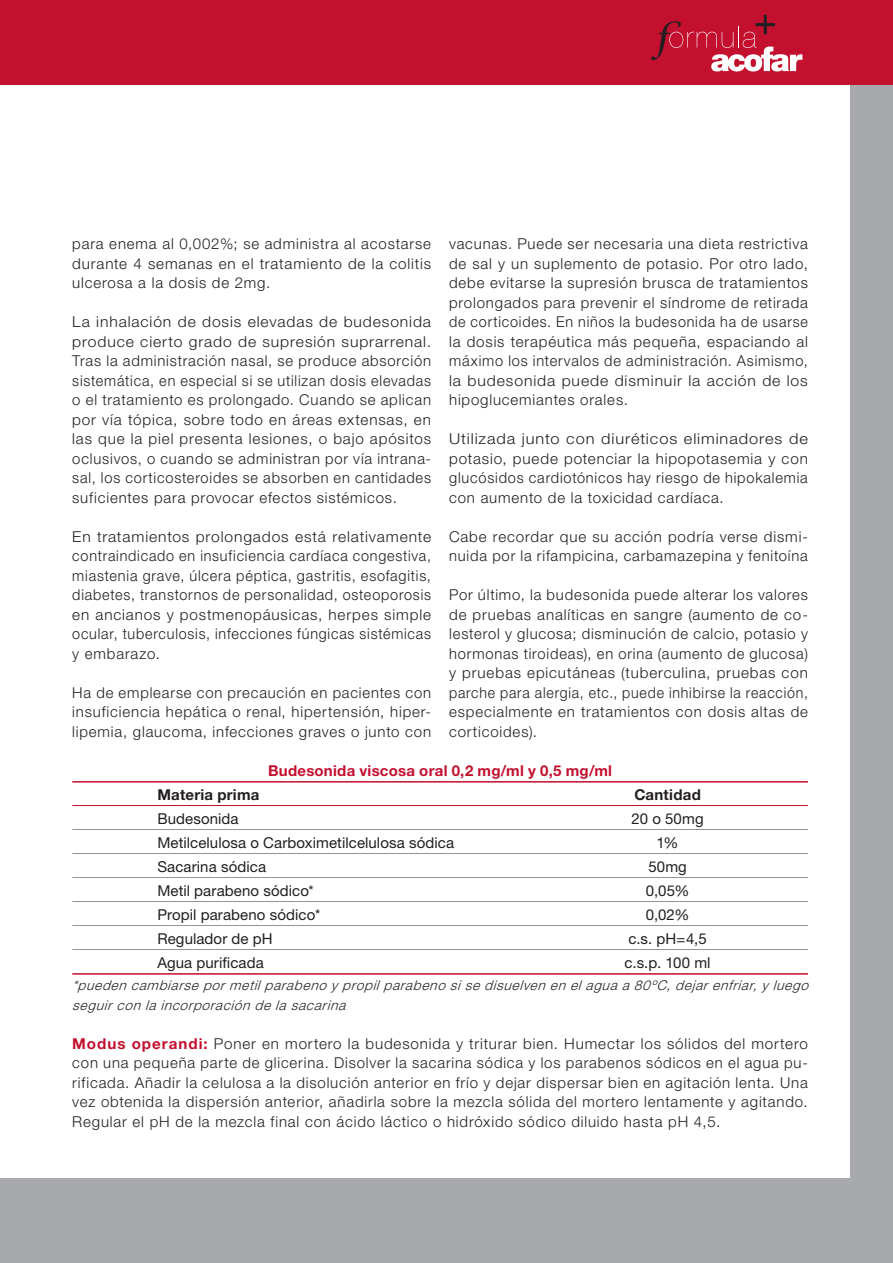
<style>
.page{position:relative;width:893px;height:1263px;background:#fff}
.page>*{position:absolute;margin:0;border:0;box-sizing:border-box;transform-origin:0 0}
.Texto_sin_margen{font:300 15px/19.5px "Helvetica Neue LT Std";letter-spacing:.055em;color:#231f20;text-align:justify}
.Texto_sin_margen-2{font:300 15px/19.5px "Helvetica Neue LT Std";letter-spacing:.055em;color:#231f20;text-align:justify;scale:1.05 1}
.Texto_sin_margen-3{font:300 15px/19.5px "Helvetica Neue LT Std";letter-spacing:.055em;color:#231f20;text-align:justify;scale:1.04 1}
.Texto_sin_margen-4{font:300 15px/19.5px "Helvetica Neue LT Std";letter-spacing:.055em;color:#231f20;text-align:justify;scale:1.09 1}
.tabla_centro{font:15px "Helvetica Neue LT Std";letter-spacing:.005em;color:#231f20}
.Titulo_Formula{font:700 15px "Helvetica Neue LT Std";letter-spacing:.015em;color:#c3102f}
.TablaFIN{font:15px "Helvetica Neue LT Std";letter-spacing:.005em;color:#231f20}
.TablaINICIO{font:700 15px "Helvetica Neue LT Std";letter-spacing:.015em;color:#231f20}
.Texto_sin_margen-5{font:italic 300 13.5px/19.5px "Helvetica Neue LT Std";color:#231f20}
.s1{font-weight:700;color:#c3102f}
</style>
<div class="page">
<div style="left:850px;top:0;width:43px;height:1263px;background:#a8a9ad"></div>
<div style="left:0;top:1178px;width:893px;height:85px;background:#a8a9ad"></div>
<hr style="left:72px;top:781px;width:736px;height:1px;background:#c3102f">
<hr style="left:72px;top:805px;width:736px;height:1px;background:#c3102f">
<hr style="left:72px;top:829px;width:736px;height:1px;background:#939598">
<hr style="left:72px;top:853px;width:736px;height:1px;background:#939598">
<hr style="left:72px;top:877px;width:736px;height:1px;background:#939598">
<hr style="left:72px;top:901px;width:736px;height:1px;background:#939598">
<hr style="left:72px;top:925px;width:736px;height:1px;background:#939598">
<hr style="left:72px;top:949px;width:736px;height:1px;background:#939598">
<hr style="left:72px;top:973px;width:736px;height:2px;background:#c3102f">
<div style="left:0;top:0;width:893px;height:85px;background:#c3102f"></div>
<svg style="left:651px;top:15px;width:151px;height:57px"></svg>
<p class="Texto_sin_margen" style="left:72px;top:234px;width:360px">para enema al 0,002%; se administra al acostarse durante 4 semanas en el tratamiento de la colitis ulcerosa a la dosis de 2mg.</p>
<p class="Texto_sin_margen-2" style="left:72px;top:312px;width:343px">La inhalación de dosis elevadas de budesonida produce cierto grado de supresión suprarrenal.<br>Tras la administración nasal, se produce absorción sistemática, en especial si se utilizan dosis elevadas o el tratamiento es prolongado. Cuando se aplican por vía tópica, sobre todo en áreas extensas, en las que la piel presenta lesiones, o bajo apósitos oclusivos, o cuando se administran por vía intrana&shy;sal, los corticosteroides se absorben en cantidades suficientes para provocar efectos sistémicos.</p>
<p class="Texto_sin_margen-3" style="left:72px;top:526px;width:347px">En tratamientos prolongados está relativamente contraindicado en insuficiencia cardíaca congestiva, miastenia grave, úlcera péptica, gastritis, esofagitis, diabetes, transtornos de personalidad, osteoporosis en ancianos y postmenopáusicas, herpes simple ocular, tuberculosis, infecciones fúngicas sistémicas y embarazo.</p>
<p class="Texto_sin_margen" style="left:72px;top:682px;width:360px">Ha de emplearse con precaución en pacientes con insuficiencia hepática o renal, hipertensión, hiper&shy;lipemia, glaucoma, infecciones graves o junto con</p>
<p class="Texto_sin_margen" style="left:449px;top:234px;width:360px">vacunas. Puede ser necesaria una dieta restrictiva de sal y un suplemento de potasio. Por otro lado, debe evitarse la supresión brusca de tratamientos prolongados para prevenir el síndrome de retirada de corticoides. En niños la budesonida ha de usarse la dosis terapéutica más pequeña, espaciando al máximo los intervalos de administración. Asimismo, la budesonida puede disminuir la acción de los hipoglucemiantes orales.</p>
<p class="Texto_sin_margen-4" style="left:449px;top:429px;width:331px">Utilizada junto con diuréticos eliminadores de potasio, puede potenciar la hipopotasemia y con glucósidos cardiotónicos hay riesgo de hipokalemia con aumento de la toxicidad cardíaca.</p>
<p class="Texto_sin_margen" style="left:449px;top:526px;width:360px">Cabe recordar que su acción podría verse dismi&shy;nuida por la rifampicina, carbamazepina y fenitoína</p>
<p class="Texto_sin_margen" style="left:449px;top:585px;width:360px">Por último, la budesonida puede alterar los valores de pruebas analíticas en sangre (aumento de co&shy;lesterol y glucosa; disminución de calcio, potasio y hormonas tiroideas), en orina (aumento de glucosa) y pruebas epicutáneas (tuberculina, pruebas con parche para alergia, etc., puede inhibirse la reacción, especialmente en tratamientos con dosis altas de corticoides).</p>
<p class="Titulo_Formula" style="left:268px;top:761px;width:346px">Budesonida viscosa oral 0,2 mg/ml y 0,5 mg/ml</p>
<p class="TablaINICIO" style="left:157px;top:785px;width:104px">Materia prima</p>
<p class="TablaINICIO" style="left:634px;top:785px;width:68px">Cantidad</p>
<p class="tabla_centro" style="left:157px;top:809px;width:83px">Budesonida</p>
<p class="tabla_centro" style="left:631px;top:809px;width:74px">20 o 50mg</p>
<p class="tabla_centro" style="left:157px;top:833px;width:298px">Metilcelulosa o Carboximetilcelulosa sódica</p>
<p class="tabla_centro" style="left:657px;top:833px;width:24px">1%</p>
<p class="tabla_centro" style="left:157px;top:857px;width:110px">Sacarina sódica</p>
<p class="tabla_centro" style="left:648px;top:857px;width:40px">50mg</p>
<p class="tabla_centro" style="left:157px;top:881px;width:158px">Metil parabeno sódico*</p>
<p class="tabla_centro" style="left:646px;top:881px;width:45px">0,05%</p>
<p class="tabla_centro" style="left:157px;top:905px;width:164px">Propil parabeno sódico*</p>
<p class="tabla_centro" style="left:646px;top:905px;width:45px">0,02%</p>
<p class="tabla_centro" style="left:157px;top:929px;width:117px">Regulador de pH</p>
<p class="tabla_centro" style="left:628px;top:929px;width:80px">c.s. pH=4,5</p>
<p class="TablaFIN" style="left:157px;top:953px;width:108px">Agua purificada</p>
<p class="TablaFIN" style="left:625px;top:953px;width:88px">c.s.p. 100 ml</p>
<p class="Texto_sin_margen-5" style="left:72px;top:975px;width:742px">*pueden cambiarsepormetilparabeno y propilparabeno sisedisuelven en elaguaa80ºC,dejarenfriar,y luego seguircon laincorporación delasacarina</p>
<p class="Texto_sin_margen" style="left:72px;top:1033px;width:737px"><span class="s1">Modus operandi:</span> Poner en mortero la budesonida y triturar bien. Humectar los sólidos del mortero con una pequeña parte de glicerina. Disolver la sacarina sódica y los parabenos sódicos en el agua pu&shy;rificada. Añadir la celulosa a la disolución anterior en frío y dejar dispersar bien en agitación lenta. Una vez obtenida la dispersión anterior, añadirla sobre la mezcla sólida del mortero lentamente y agitando.<br>Regular el pH de la mezcla final con ácido láctico o hidróxido sódico diluido hasta pH 4,5.</p>
</div>
